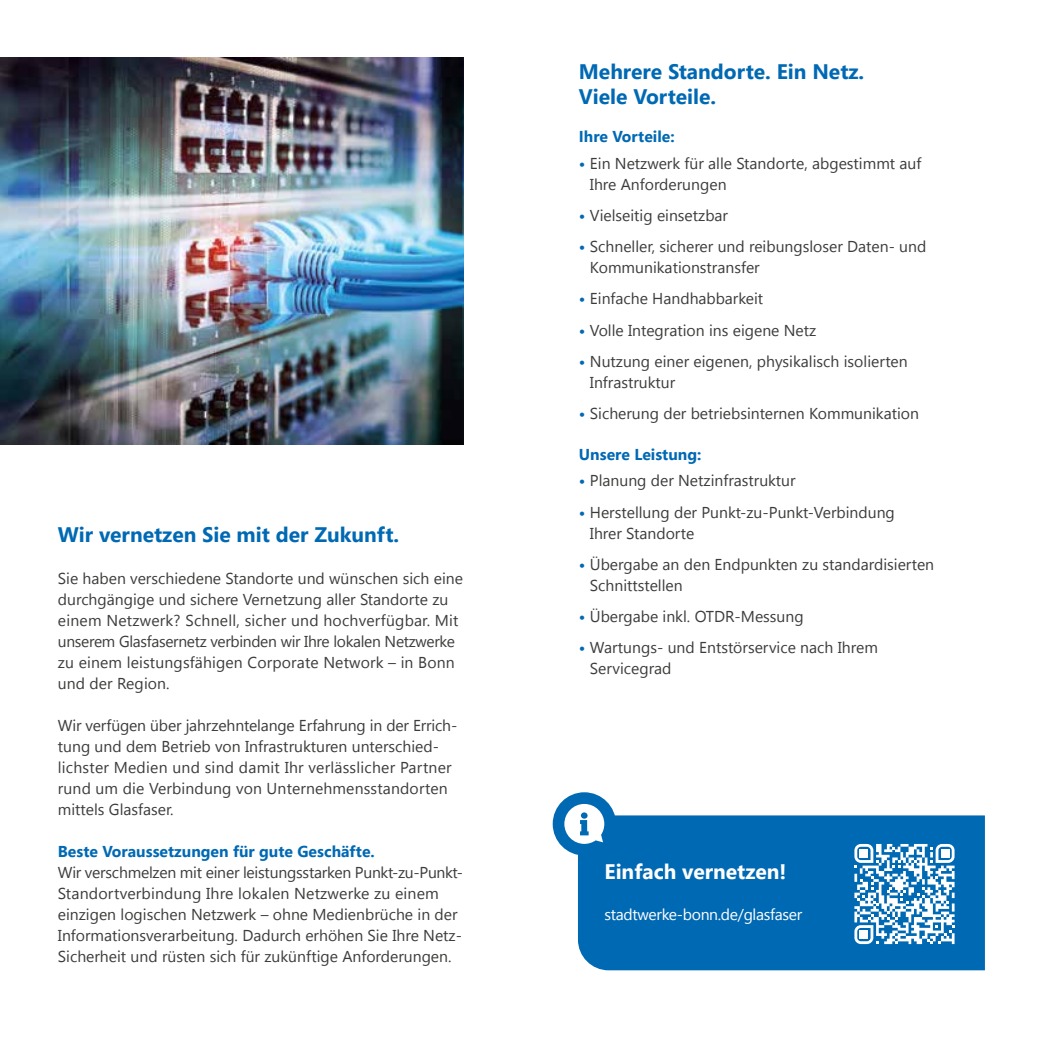
<style>
.page{position:relative;width:1042px;height:1042px;background:#fff}
.page>*{position:absolute;margin:0;border:0;box-sizing:border-box;transform-origin:0 0}
.t1{font:700 21px/24.5px "Segoe UI";color:#0069b4}
.t2{font:700 21px "Segoe UI";color:#fff}
.t3{font:15.75px/21px "Segoe UI";color:#3c3c3b}
.t4{font:700 15.75px "Segoe UI";color:#0069b4}
.t5{font:15.75px "Segoe UI";letter-spacing:-.02em;color:#fff}
.s1{font-weight:700;color:#0069b4}
</style>
<div class="page">
<img style="left:0;top:57px;width:464px;height:387px">
<div style="left:577px;top:815px;width:408px;height:156px;background:#0069b4"></div>
<div style="left:553px;top:792px;width:63px;height:63px;background:#0069b4;border-radius:50%"></div>
<svg style="left:564px;top:804px;width:40px;height:40px"></svg>
<svg style="left:854px;top:844px;width:100px;height:100px"></svg>
<div style="left:860px;top:849px;width:8px;height:8px;background:#fff"></div>
<div style="left:941px;top:849px;width:8px;height:8px;background:#fff"></div>
<div style="left:860px;top:930px;width:8px;height:8px;background:#fff"></div>
<h1 class="t1" style="left:58px;top:521px;width:343px">Wir vernetzen Sie mit der Zukunft.</h1>
<p class="t3" style="left:58px;top:567px;width:407px">Sie haben verschiedene Standorte und wünschen sich eine durchgängige und sichere Vernetzung aller Standorte zu einem Netzwerk? Schnell, sicher und hochverfügbar. Mit unserem Glasfasernetz verbinden wir Ihre lokalen Netzwerke zu einem leistungsfähigen Corporate Network – in Bonn und der Region.</p>
<p class="t3" style="left:58px;top:714px;width:401px">Wir verfügen über jahrzehntelange Erfahrung in der Errich&shy;tung und dem Betrieb von Infrastrukturen unterschied&shy;lichster Medien und sind damit Ihr verlässlicher Partner rund um die Verbindung von Unternehmensstandorten mittels Glasfaser.</p>
<p class="t4" style="left:58px;top:840px;width:318px">Beste Voraussetzungen für gute Geschäfte.</p>
<p class="t3" style="left:58px;top:861px;width:407px">Wir verschmelzen mit einer leistungsstarken Punkt-zu-Punkt-Standortverbindung Ihre lokalen Netzwerke zu einem einzigen logischen Netzwerk – ohne Medienbrüche in der Informationsverarbeitung. Dadurch erhöhen Sie Ihre Netz-- Sicherheit und rüsten sich für zukünftige Anforderungen.</p>
<h1 class="t1" style="left:579px;top:59px;width:287px">Mehrere Standorte. Ein Netz.<br>Viele Vorteile.</h1>
<p class="t4" style="left:579px;top:126px;width:97px">Ihre Vorteile:</p>
<p class="t3" style="left:590px;top:152px;width:333px;text-indent:-11px"><span class="s1">•</span> Ein Netzwerk für alle Standorte, abgestimmt auf<br>Ihre Anforderungen</p>
<p class="t3" style="left:579px;top:204px;width:151px"><span class="s1">•</span> Vielseitig einsetzbar</p>
<p class="t3" style="left:590px;top:235px;width:338px;text-indent:-11px"><span class="s1">•</span> Schneller, sicherer und reibungsloser Daten- und<br>Kommunikationstransfer</p>
<p class="t3" style="left:579px;top:287px;width:186px"><span class="s1">•</span> Einfache Handhabbarkeit</p>
<p class="t3" style="left:579px;top:319px;width:239px"><span class="s1">•</span> Volle Integration ins eigene Netz</p>
<p class="t3" style="left:590px;top:350px;width:319px;text-indent:-11px"><span class="s1">•</span> Nutzung einer eigenen, physikalisch isolierten<br>Infrastruktur</p>
<p class="t3" style="left:579px;top:402px;width:342px"><span class="s1">•</span> Sicherung der betriebsinternen Kommunikation</p>
<p class="t4" style="left:579px;top:443px;width:124px">Unsere Leistung:</p>
<p class="t3" style="left:579px;top:470px;width:218px"><span class="s1">•</span> Planung der Netzinfrastruktur</p>
<p class="t3" style="left:590px;top:501px;width:306px;text-indent:-11px"><span class="s1">•</span> Herstellung der Punkt-zu-Punkt-Verbindung<br>Ihrer Standorte</p>
<p class="t3" style="left:590px;top:553px;width:346px;text-indent:-11px"><span class="s1">•</span> Übergabe an den Endpunkten zu standardisierten<br>Schnittstellen</p>
<p class="t3" style="left:579px;top:605px;width:226px"><span class="s1">•</span> Übergabe inkl. OTDR-Messung</p>
<p class="t3" style="left:590px;top:636px;width:289px;text-indent:-11px"><span class="s1">•</span> Wartungs- und Entstörservice nach Ihrem<br>Servicegrad</p>
<h1 class="t2" style="left:604px;top:856px;width:183px">Einfach vernetzen!</h1>
<p class="t5" style="left:604px;top:903px;width:199px">stadtwerke-bonn.de/glasfaser</p>
</div>
